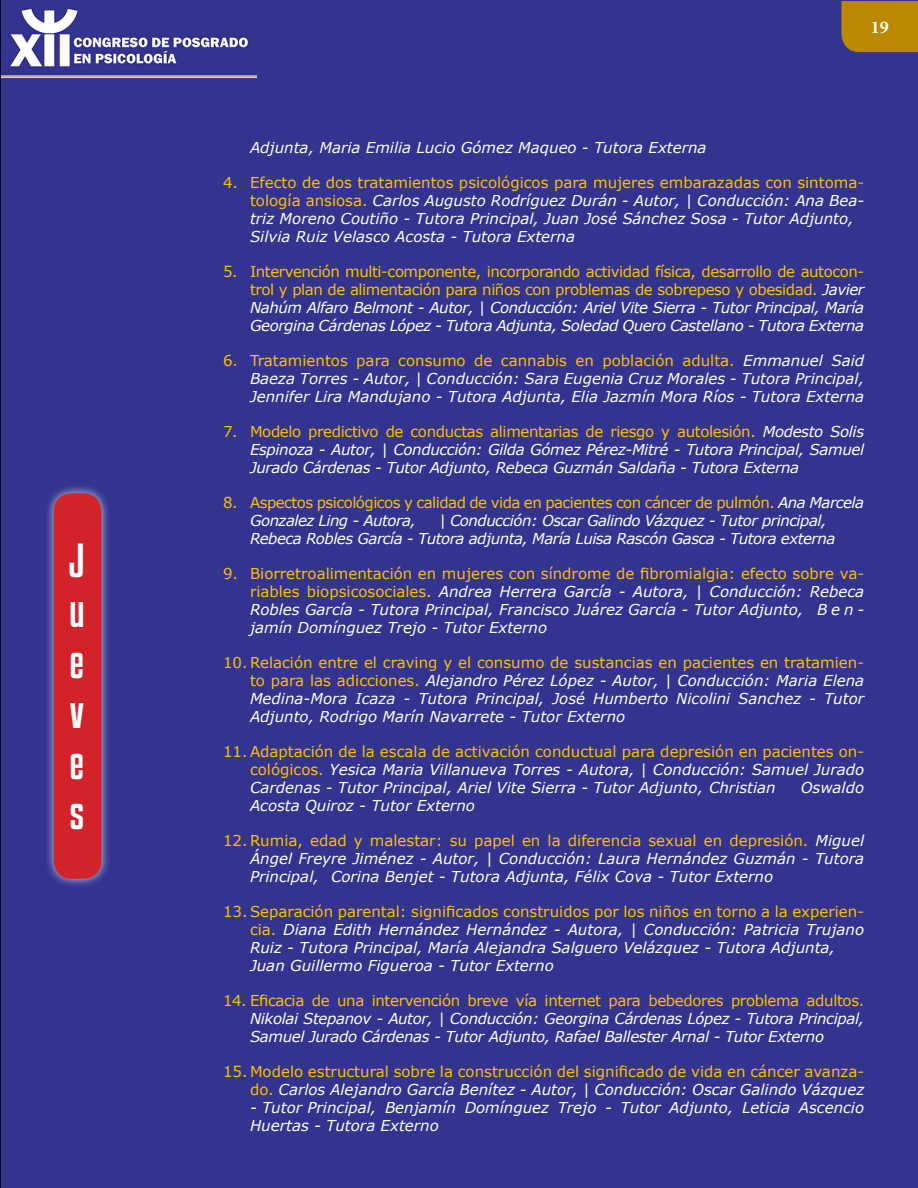
<style>
.page{position:relative;width:918px;height:1188px;background:#333490}
.page>*{position:absolute;margin:0;border:0;box-sizing:border-box;transform-origin:0 0}
.t1{font:42px/50.4px "Kenyan Coffee Rg";color:#fff;text-align:justify}
.t2{font:700 18px "Minion Pro";color:#fff}
.t3{font:italic 15px/18px "Verdana";color:#fff;text-align:justify}
.t4{font:15px/18px "Verdana";letter-spacing:-.025em;color:#ffc000}
.t5{font:15px/18px "Verdana";color:#ffc000;text-align:right}
.t6{font:italic 15px/18px "Verdana";letter-spacing:-.025em;color:#fff}
.t7{font:italic 15px/18px "Verdana";letter-spacing:-.035em;color:#fff}
.s1{font-style:normal;color:#ffc000}
.s2{font-style:italic;color:#fff}
</style>
<div class="page">
<img style="left:1px;top:0;width:255px;height:77px">
<div style="left:841px;top:1px;width:77px;height:51px;background:#b80"></div>
<div style="left:44px;top:484px;width:67px;height:405px;background:#fff;opacity:.75"></div>
<div style="left:54px;top:493px;width:47px;height:386px;background:#d2232a;border-radius:18px"></div>
<h1 class="t1" style="left:69px;top:535px;width:17px">J u e v e s</h1>
<p class="t2" style="left:871px;top:15px;width:19px">19</p>
<p class="t3" style="left:250px;top:138px;width:458px">Adjunta, Maria Emilia Lucio Gómez Maqueo - Tutora Externa</p>
<p class="t3" style="left:250px;top:173px;width:616px;text-align:left;text-indent:-27px"><span class="s1">4. Efecto de dos tratamientos psicológicos para mujeres embarazadas con sintoma&shy;tología ansiosa.</span> Carlos Augusto Rodríguez Durán - Autor, | Conducción: Ana Bea&shy;triz Moreno Coutiño - Tutora Principal, Juan José Sánchez Sosa - Tutor Adjunto, Silvia Ruiz Velasco Acosta - Tutora Externa</p>
<p class="t3" style="left:250px;top:262px;width:616px;text-indent:-27px"><span class="s1">5. Intervención multi-componente, incorporando actividad física, desarrollo de autocon&shy;trol y plan de alimentación para niños con problemas de sobrepeso y obesidad.</span> Javier Nahúm Alfaro Belmont - Autor, | Conducción: Ariel Vite Sierra - Tutor Principal, María Georgina Cárdenas López - Tutora Adjunta, Soledad Quero Castellano - Tutora Externa</p>
<p class="t3" style="left:250px;top:351px;width:616px;text-indent:-27px"><span class="s1">6. Tratamientos para consumo de cannabis en población adulta.</span> Emmanuel Said Baeza Torres - Autor, | Conducción: Sara Eugenia Cruz Morales - Tutora Principal, Jennifer Lira Mandujano - Tutora Adjunta, Elia Jazmín Mora Ríos - Tutora Externa</p>
<p class="t3" style="left:250px;top:422px;width:616px;text-indent:-27px"><span class="s1">7. Modelo predictivo de conductas alimentarias de riesgo y autolesión.</span> Modesto Solis Espinoza - Autor, | Conducción: Gilda Gómez Pérez-Mitré - Tutora Principal, Samuel Jurado Cárdenas - Tutor Adjunto, Rebeca Guzmán Saldaña - Tutora Externa</p>
<p class="t4" style="left:250px;top:493px;width:616px;text-indent:-27px">8. Aspectos psicológicos y calidad de vida en pacientes con cáncer de pulmón. <span class="s2">Ana Marcela<br>Gonzalez Ling - Autora,</span></p>
<p class="t7" style="left:250px;top:511px;width:587px;text-indent:189px">| Conducción: Oscar Galindo Vázquez - Tutor principal,<br>Rebeca Robles García - Tutora adjunta, María Luisa Rascón Gasca - Tutora externa</p>
<p class="t3" style="left:250px;top:564px;width:616px;text-indent:-27px"><span class="s1">9. Biorretroalimentación en mujeres con síndrome de fibromialgia: efecto sobre va&shy;riables biopsicosociales.</span> Andrea Herrera García - Autora, | Conducción: Rebeca Robles García - Tutora Principal, Francisco Juárez García - Tutor Adjunto, B e n - jamín Domínguez Trejo - Tutor Externo</p>
<p class="t3" style="left:250px;top:653px;width:616px;text-indent:-27px"><span class="s1">10. Relación entre el craving y el consumo de sustancias en pacientes en tratamien&shy;to para las adicciones.</span> Alejandro Pérez López - Autor, | Conducción: Maria Elena Medina-Mora Icaza - Tutora Principal, José Humberto Nicolini Sanchez - Tutor Adjunto, Rodrigo Marín Navarrete - Tutor Externo</p>
<p class="t3" style="left:250px;top:742px;width:616px;text-indent:-27px"><span class="s1">11. Adaptación de la escala de activación conductual para depresión en pacientes on&shy;cológicos.</span> Yesica Maria Villanueva Torres - Autora, | Conducción: Samuel Jurado Cardenas - Tutor Principal, Ariel Vite Sierra - Tutor Adjunto, Christian</p>
<p class="t3" style="left:801px;top:778px;width:65px">Oswaldo</p>
<p class="t3" style="left:250px;top:796px;width:226px">Acosta Quiroz - Tutor Externo</p>
<p class="t3" style="left:250px;top:831px;width:616px;text-indent:-27px"><span class="s1">12. Rumia, edad y malestar: su papel en la diferencia sexual en depresión.</span> Miguel Ángel Freyre Jiménez - Autor, | Conducción: Laura Hernández Guzmán - Tutora Principal, Corina Benjet - Tutora Adjunta, Félix Cova - Tutor Externo</p>
<p class="t3" style="left:250px;top:902px;width:616px;text-align:left;text-indent:-27px"><span class="s1">13. Separación parental: significados construidos por los niños en torno a la experien&shy;cia.</span> Diana Edith Hernández Hernández - Autora, | Conducción: Patricia Trujano Ruiz - Tutora Principal, María Alejandra Salguero Velázquez - Tutora Adjunta, Juan Guillermo Figueroa - Tutor Externo</p>
<p class="t4" style="left:223px;top:991px;width:643px">14. Eficacia de una intervención breve vía internet para bebedores problema adultos.</p>
<p class="t6" style="left:250px;top:1009px;width:616px">Nikolai Stepanov - Autor, | Conducción: Georgina Cárdenas López - Tutora Principal,<br>Samuel Jurado Cárdenas - Tutor Adjunto, Rafael Ballester Arnal - Tutor Externo</p>
<p class="t5" style="left:223px;top:1062px;width:643px">15. Modelo estructural sobre la construcción del significado de vida en cáncer avanza&shy;do. <span class="s2">Carlos Alejandro García Benítez - Autor, | Conducción: Oscar Galindo Vázquez</span></p>
<p class="t3" style="left:250px;top:1098px;width:616px">- Tutor Principal, Benjamín Domínguez Trejo - Tutor Adjunto, Leticia Ascencio<br>Huertas - Tutora Externo</p>
</div>
